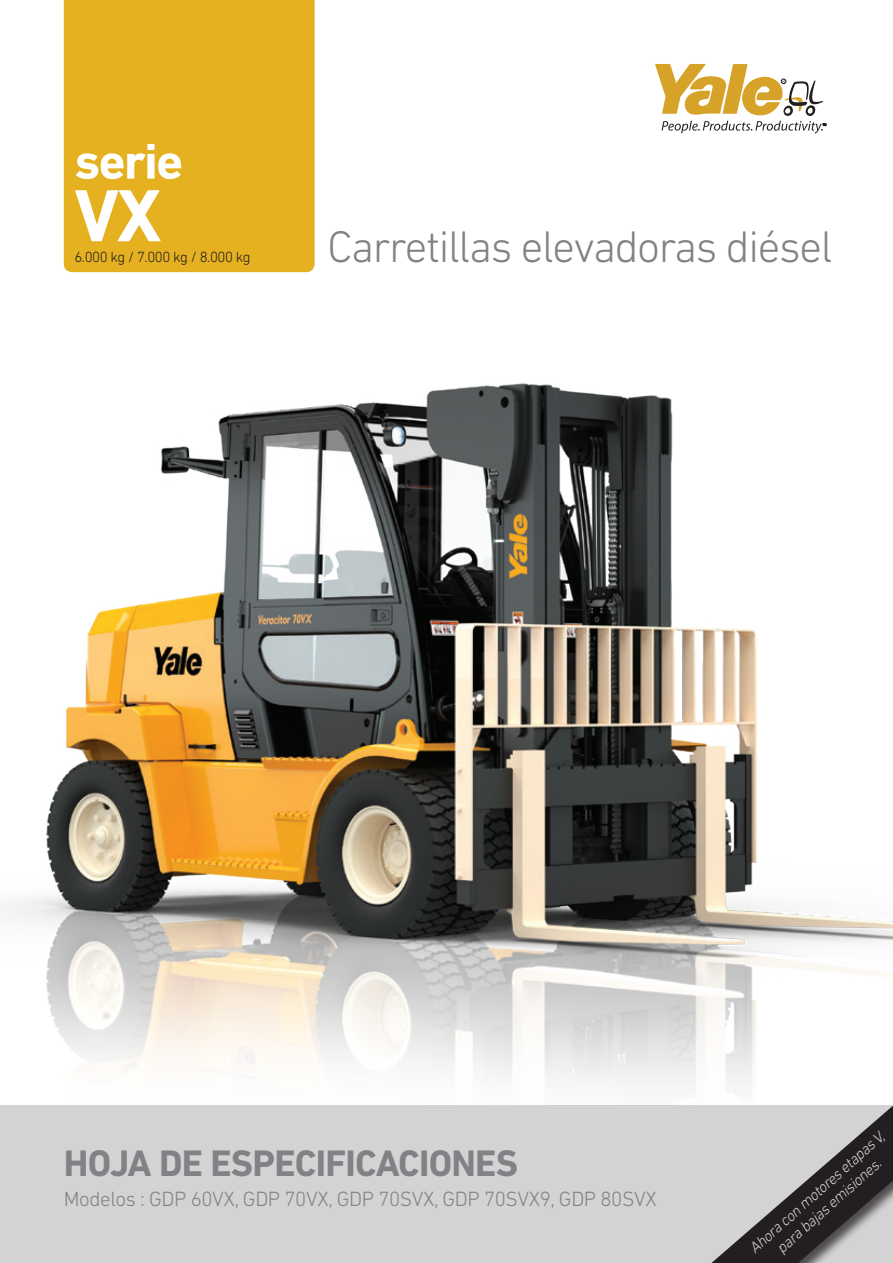
<style>
.page{position:relative;width:893px;height:1263px;background:#fff}
.page>*{position:absolute;margin:0;border:0;box-sizing:border-box;transform-origin:0 0}
.t1{font:700 75px "DIN Next LT Pro";color:#fff}
.t2{font:700 51px "DIN Next LT Pro";letter-spacing:-.03em;color:#fff}
.t3{font:300 45px "DIN Next LT Pro";letter-spacing:-.03em;color:#808285}
.t4{font:700 37.5px "DIN Next LT Pro";letter-spacing:-.02em;color:#808285}
.t5{font:300 21px "DIN Next LT Pro";letter-spacing:-.02em;color:#808285}
.t6{font:italic 300 15.75px/18px "DIN Next LT Pro";color:#fff;text-align:center}
.t7{font:300 15px "DIN Next LT Pro";letter-spacing:-.03em;color:#231f20}
</style>
<div class="page">
<img style="left:0;top:383px;width:893px;height:723px">
<svg style="left:655px;top:64px;width:171px;height:70px"></svg>
<div style="left:64px;top:0;width:251px;height:272px;background:#e6b120"></div>
<svg style="left:0;top:1106px;width:893px;height:157px;background:#c4c4c4"></svg>
<p class="t2" style="left:74px;top:131px;width:110px">serie</p>
<p class="t1" style="left:74px;top:172px;width:89px">VX</p>
<p class="t7" style="left:74px;top:248px;width:178px">6.000 kg / 7.000 kg / 8.000 kg</p>
<p class="t3" style="left:327px;top:221px;width:506px">Carretillas elevadoras diésel</p>
<p class="t4" style="left:64px;top:1141px;width:456px">HOJA DE ESPECIFICACIONES</p>
<p class="t5" style="left:64px;top:1187px;width:594px">Modelos : GDP 60VX, GDP 70VX, GDP 70SVX, GDP 70SVX9, GDP 80SVX</p>
<p class="t6" style="left:745px;top:1242px;width:175px;rotate:-41deg">Ahora con motores etapas V, para bajas emisiones.</p>
</div>
